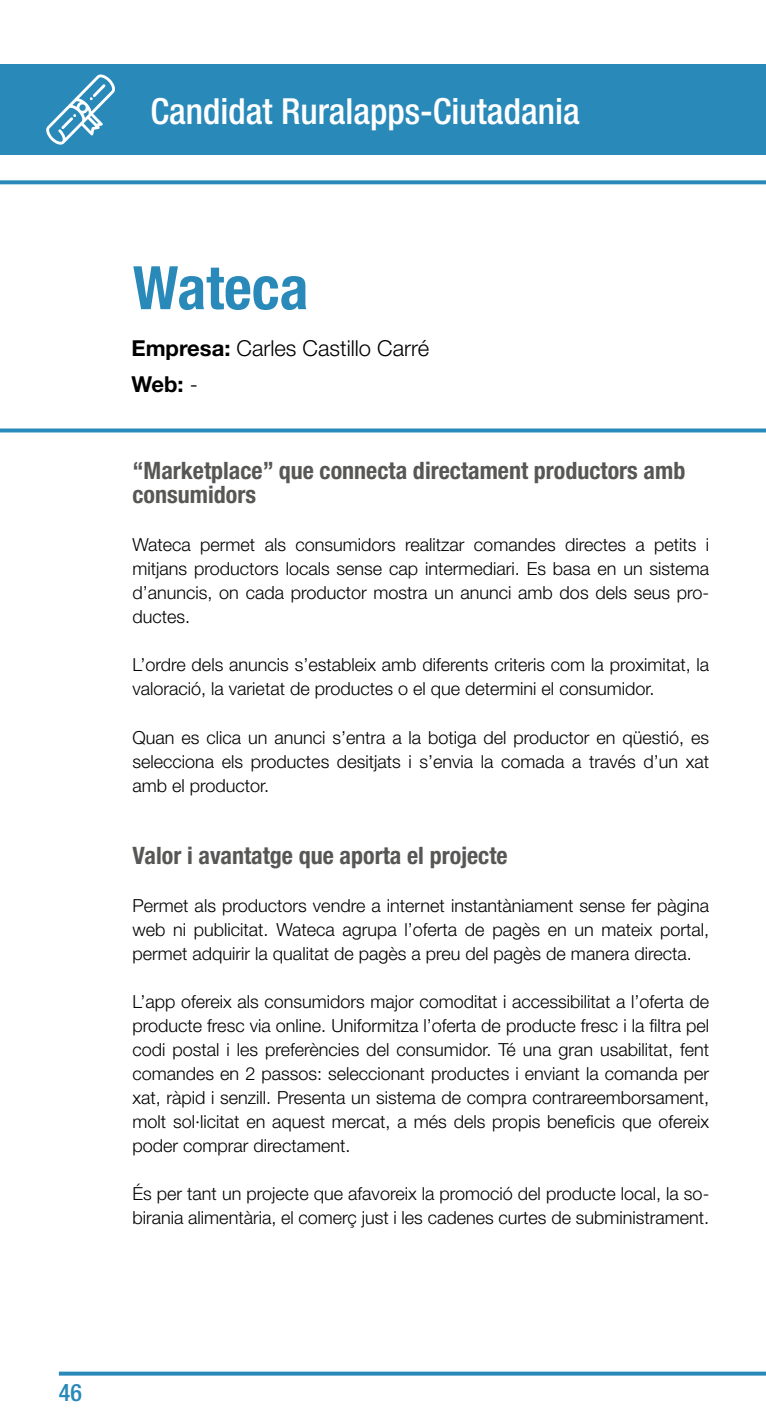
<style>
.page{position:relative;width:766px;height:1418px;background:#fff}
.page>*{position:absolute;margin:0;border:0;box-sizing:border-box;transform-origin:0 0}
.t1{font:700 condensed 60px "Helvetica Neue LT Std";color:#2989b9}
.t2{font:500 condensed 36px "Helvetica Neue LT Std";color:#fff}
.t3{font:700 condensed 24px/24px "Helvetica Neue LT Std";color:#575756}
.t4{font:500 condensed 24px "Helvetica Neue LT Std";color:#2989b9}
.t5{font:300 22px/36px "Helvetica Neue LT Std";color:#000}
.t6{font:300 18px/24px "Helvetica Neue LT Std";color:#000;text-align:justify}
.s1{font-weight:700}
</style>
<div class="page">
<div style="left:0;top:64px;width:765px;height:91px;background:#2989b9"></div>
<svg style="left:59px;top:1371px;width:706px;height:4px;background:#4a9bc3"></svg>
<svg style="left:46px;top:74px;width:69px;height:71px"></svg>
<svg style="left:0;top:180px;width:765px;height:4px;background:#3a92be"></svg>
<svg style="left:0;top:428px;width:765px;height:4px;background:#4397c1"></svg>
<h2 class="t2" style="left:150px;top:89px;width:430px">Candidat Ruralapps-Ciutadania</h2>
<h1 class="t1" style="left:133px;top:251px;width:177px">Wateca</h1>
<p class="t5" style="left:131px;top:330px;width:299px"><span class="s1">Empresa:</span> Carles Castillo Carré<br><span class="s1">Web:</span> -</p>
<h3 class="t3" style="left:132px;top:458px;width:554px">“Marketplace” que connecta directament productors amb consumidors</h3>
<p class="t6" style="left:132px;top:532px;width:578px">Wateca permet als consumidors realitzar comandes directes a petits i mitjans productors locals sense cap intermediari. Es basa en un sistema d’anuncis, on cada productor mostra un anunci amb dos dels seus pro&shy;ductes.</p>
<p class="t6" style="left:132px;top:652px;width:578px">L’ordre dels anuncis s’estableix amb diferents criteris com la proximitat, la valoració, la varietat de productes o el que determini el consumidor.</p>
<p class="t6" style="left:132px;top:724px;width:578px">Quan es clica un anunci s’entra a la botiga del productor en qüestió, es selecciona els productes desitjats i s’envia la comada a través d’un xat amb el productor.</p>
<h3 class="t3" style="left:132px;top:842px;width:376px">Valor i avantatge que aporta el projecte</h3>
<p class="t6" style="left:132px;top:892px;width:578px">Permet als productors vendre a internet instantàniament sense fer pàgina web ni publicitat. Wateca agrupa l’oferta de pagès en un mateix portal, permet adquirir la qualitat de pagès a preu del pagès de manera directa.</p>
<p class="t6" style="left:132px;top:988px;width:578px">L’app ofereix als consumidors major comoditat i accessibilitat a l’oferta de producte fresc via online. Uniformitza l’oferta de producte fresc i la filtra pel codi postal i les preferències del consumidor. Té una gran usabilitat, fent comandes en 2 passos: seleccionant productes i enviant la comanda per xat, ràpid i senzill. Presenta un sistema de compra contrareemborsament, molt sol·licitat en aquest mercat, a més dels propis beneficis que ofereix poder comprar directament.</p>
<p class="t6" style="left:132px;top:1180px;width:578px">És per tant un projecte que afavoreix la promoció del producte local, la so&shy;birania alimentària, el comerç just i les cadenes curtes de subministrament.</p>
<h3 class="t4" style="left:59px;top:1378px;width:25px">46</h3>
</div>
